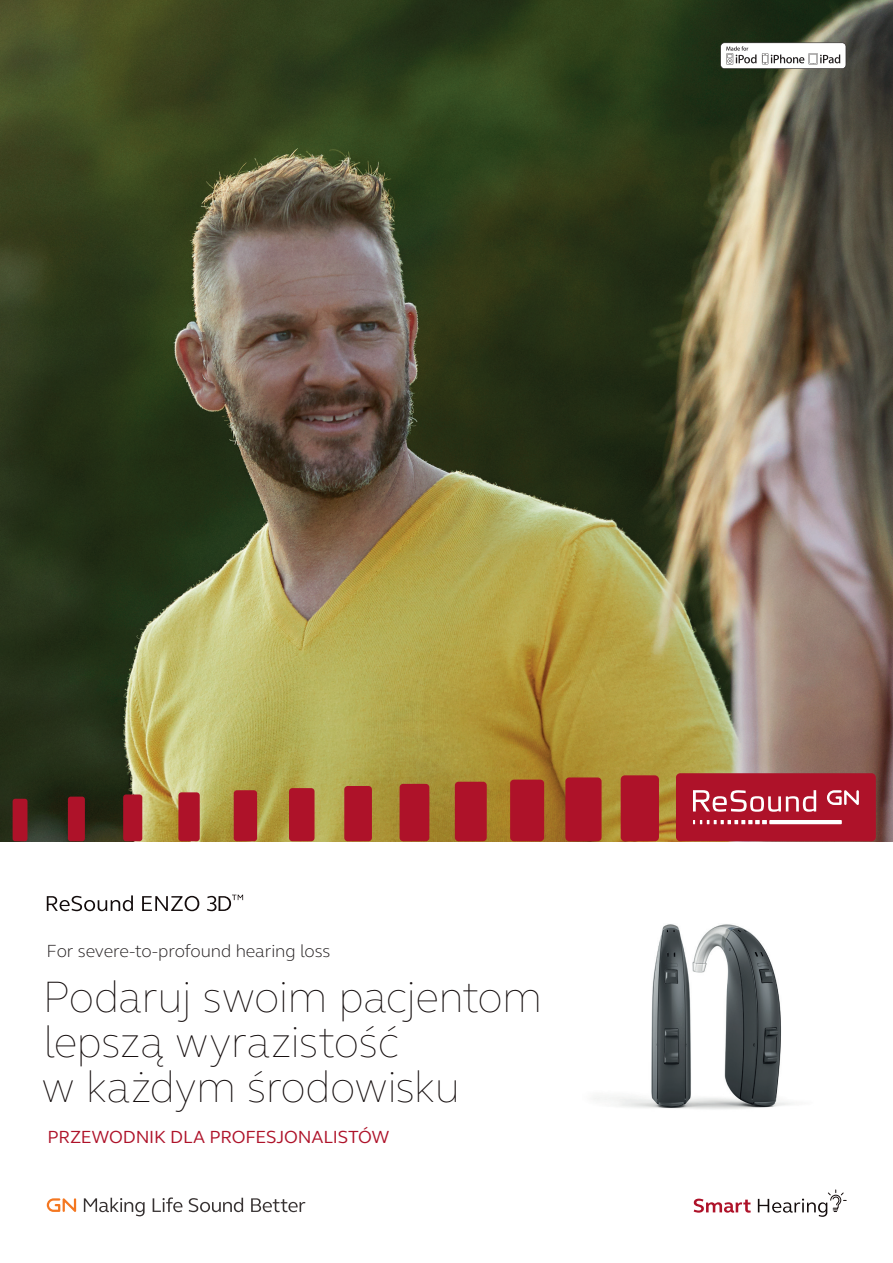
<style>
.page{position:relative;width:893px;height:1263px;background:#fff}
.page>*{position:absolute;margin:0;border:0;box-sizing:border-box;transform-origin:0 0}
.t1{font:100 45px/45px "GN Elliot";letter-spacing:-.02em;color:#130c0c}
.t2{font:300 18px "GN Elliot";letter-spacing:-.01em;color:#231f20}
.t3{font:18px "GN Elliot";letter-spacing:-.01em;color:#ae1229}
</style>
<div class="page">
<img style="left:0;top:0;width:893px;height:841px">
<img style="left:593px;top:924px;width:200px;height:185px">
<div style="left:13px;top:799px;width:14px;height:42px;background:#ae1229;border-radius:3px"></div>
<div style="left:68px;top:797px;width:17px;height:44px;background:#ae1229;border-radius:3px"></div>
<div style="left:123px;top:794px;width:19px;height:47px;background:#ae1229;border-radius:3px"></div>
<div style="left:178px;top:792px;width:22px;height:49px;background:#ae1229;border-radius:3px"></div>
<div style="left:234px;top:790px;width:23px;height:51px;background:#ae1229;border-radius:3px"></div>
<div style="left:289px;top:788px;width:26px;height:53px;background:#ae1229;border-radius:3px"></div>
<div style="left:344px;top:786px;width:28px;height:55px;background:#ae1229;border-radius:3px"></div>
<div style="left:400px;top:784px;width:29px;height:57px;background:#ae1229;border-radius:4px"></div>
<div style="left:455px;top:782px;width:32px;height:59px;background:#ae1229;border-radius:4px"></div>
<div style="left:510px;top:780px;width:34px;height:61px;background:#ae1229;border-radius:4px"></div>
<div style="left:565px;top:777px;width:37px;height:64px;background:#ae1229;border-radius:4px"></div>
<div style="left:621px;top:775px;width:38px;height:66px;background:#ae1229;border-radius:4px"></div>
<div style="left:676px;top:773px;width:200px;height:68px;background:#ae1229;border-radius:4px"></div>
<svg style="left:693px;top:790px;width:123px;height:22px"></svg>
<svg style="left:693px;top:820px;width:74px;height:4px"></svg>
<hr style="left:769px;top:820px;width:73px;height:4px;background:#fff">
<svg style="left:827px;top:790px;width:32px;height:15px"></svg>
<svg style="left:720px;top:43px;width:126px;height:26px"></svg>
<svg style="left:47px;top:1198px;width:29px;height:14px"></svg>
<svg style="left:84px;top:1198px;width:61px;height:18px"></svg>
<svg style="left:153px;top:1197px;width:29px;height:15px"></svg>
<svg style="left:189px;top:1198px;width:54px;height:14px"></svg>
<svg style="left:251px;top:1198px;width:54px;height:14px"></svg>
<svg style="left:694px;top:1198px;width:57px;height:15px"></svg>
<svg style="left:758px;top:1189px;width:89px;height:28px"></svg>
<svg style="left:47px;top:895px;width:86px;height:16px"></svg>
<svg style="left:207px;top:895px;width:36px;height:16px"></svg>
<svg style="left:142px;top:896px;width:57px;height:15px"></svg>
<p class="t2" style="left:47px;top:938px;width:285px">For severe-to-profound hearing loss</p>
<p class="t1" style="left:41px;top:972px;width:503px">Podaruj swoim pacjentom lepszą wyrazistość<br>w każdym środowisku</p>
<p class="t3" style="left:48px;top:1125px;width:343px">PRZEWODNIK DLA PROFESJONALISTÓW</p>
</div>
